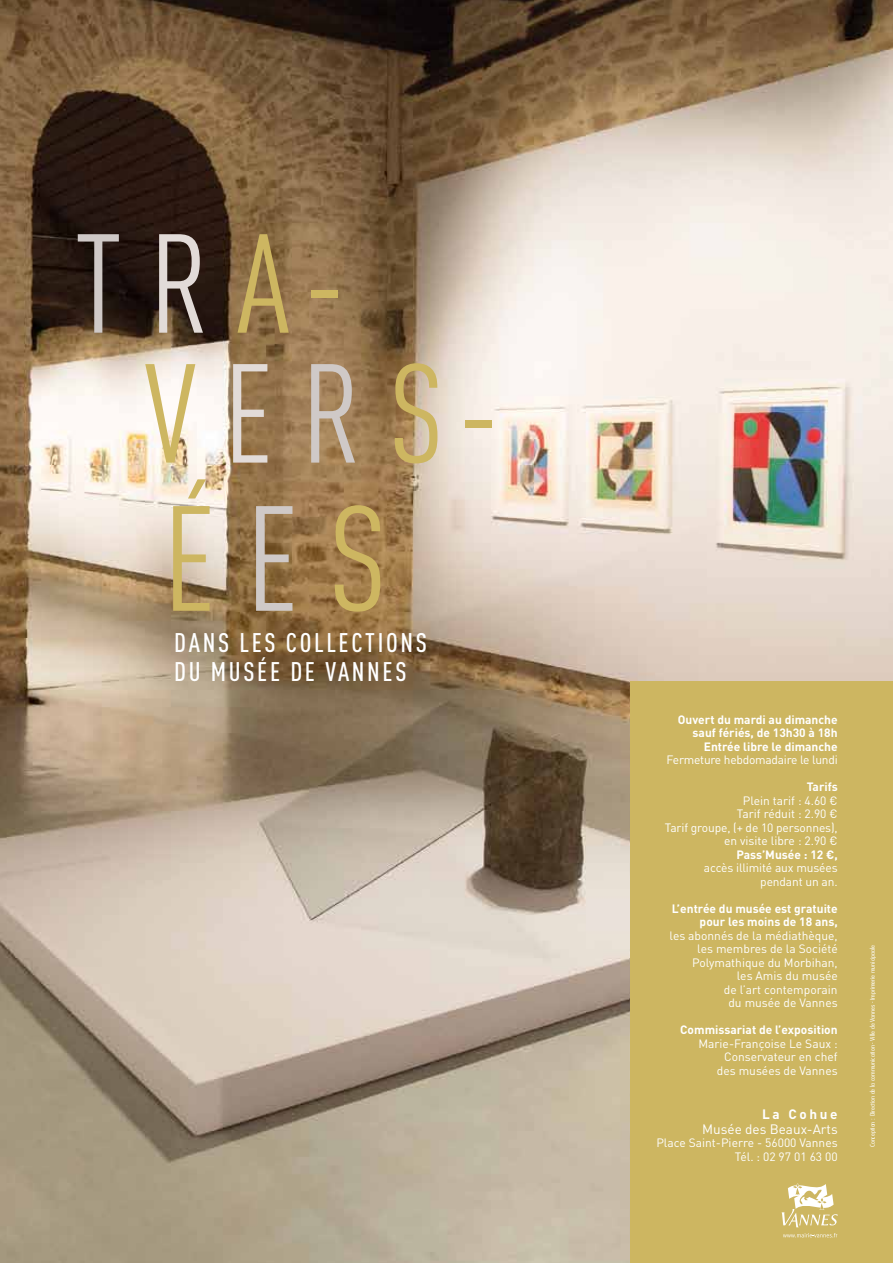
<style>
.page{position:relative;width:893px;height:1263px;background:#fff}
.page>*{position:absolute;margin:0;border:0;box-sizing:border-box;transform-origin:0 0}
.t1{font:147px "DIN Cond";color:#cdb661}
.t2{font:138.3px/129.9px "DIN Cond";color:#cdb661}
.t3{font:500 26.55px/29.1px "DIN Cond";letter-spacing:.1em;color:#fff}
.t4{font:13.5px "DINOT";color:#fff}
.t5{font:700 13.5px "DINOT";letter-spacing:.2em;color:#fff}
.t6{font:12px/13.5px "DINOT";color:#fff;text-align:right}
.t7{font:700 12px/13.5px "DINOT";color:#fff;text-align:right}
.t8{font:12px "DINOT";letter-spacing:-.02em;color:#fff}
.t9{font:300 condensed 6.15px "Futura Std";color:#fff;scale:1.33 1}
.s1{color:#cfc9c7}
.s2{color:#e2dbd8}
</style>
<div class="page">
<img style="left:0;top:0;width:893px;height:1263px">
<div style="left:631px;top:681px;width:262px;height:582px;background:#cdb661"></div>
<svg style="left:782px;top:1183px;width:56px;height:44px"></svg>
<svg style="left:783px;top:1233px;width:54px;height:4px"></svg>
<h2 class="t2" style="left:145px;top:218px;width:356px;text-indent:-70px"><span class="s1">T</span><span class="s2">R</span>A-<br>V<span class="s2">E</span><span class="s1">R</span>S-</h2>
<h1 class="t1" style="left:163px;top:474px;width:225px">É<span class="s1">E</span>S</h1>
<h3 class="t3" style="left:174px;top:627px;width:254px">DANS LES COLLECTIONS<br>DU MUSÉE DE VANNES</h3>
<p class="t7" style="left:678px;top:712px;width:161px">Ouvert du mardi au dimanche sauf fériés, de 13h30 à 18h<br>Entrée libre le dimanche</p>
<p class="t8" style="left:666px;top:752px;width:173px">Fermeture hebdomadaire le lundi</p>
<p class="t7" style="left:807px;top:780px;width:32px">Tarifs</p>
<p class="t6" style="left:665px;top:793px;width:174px">Plein tarif : 4.60 €<br>Tarif réduit : 2.90 €<br>Tarif groupe, (+ de 10 personnes), en visite libre : 2.90 €</p>
<p class="t7" style="left:736px;top:847px;width:103px">Pass’Musée : 12 €,</p>
<p class="t6" style="left:704px;top:861px;width:135px">accès illimité aux musées pendant un an.</p>
<p class="t7" style="left:672px;top:901px;width:167px">L’entrée du musée est gratuite pour les moins de 18 ans,</p>
<p class="t6" style="left:670px;top:928px;width:170px">les abonnés de la médiathèque, les membres de la Société<br>Polymathique du Morbihan,<br>les Amis du musée<br>de l’art contemporain<br>du musée de Vannes</p>
<p class="t7" style="left:680px;top:1023px;width:159px">Commissariat de l’exposition</p>
<p class="t6" style="left:698px;top:1036px;width:141px">Marie-Françoise Le Saux :<br>Conservateur en chef<br>des musées de Vannes</p>
<p class="t5" style="left:762px;top:1105px;width:77px">La Cohue</p>
<p class="t4" style="left:702px;top:1120px;width:137px">Musée des Beaux-Arts</p>
<p class="t6" style="left:656px;top:1136px;width:183px">Place Saint-Pierre - 56000 Vannes<br>Tél. : 02 97 01 63 00</p>
<p class="t9" style="left:869px;top:1147px;width:154px;rotate:-90deg">Conception : Direction de la communication - Ville de Vannes - Imprimerie municipaale</p>
</div>
